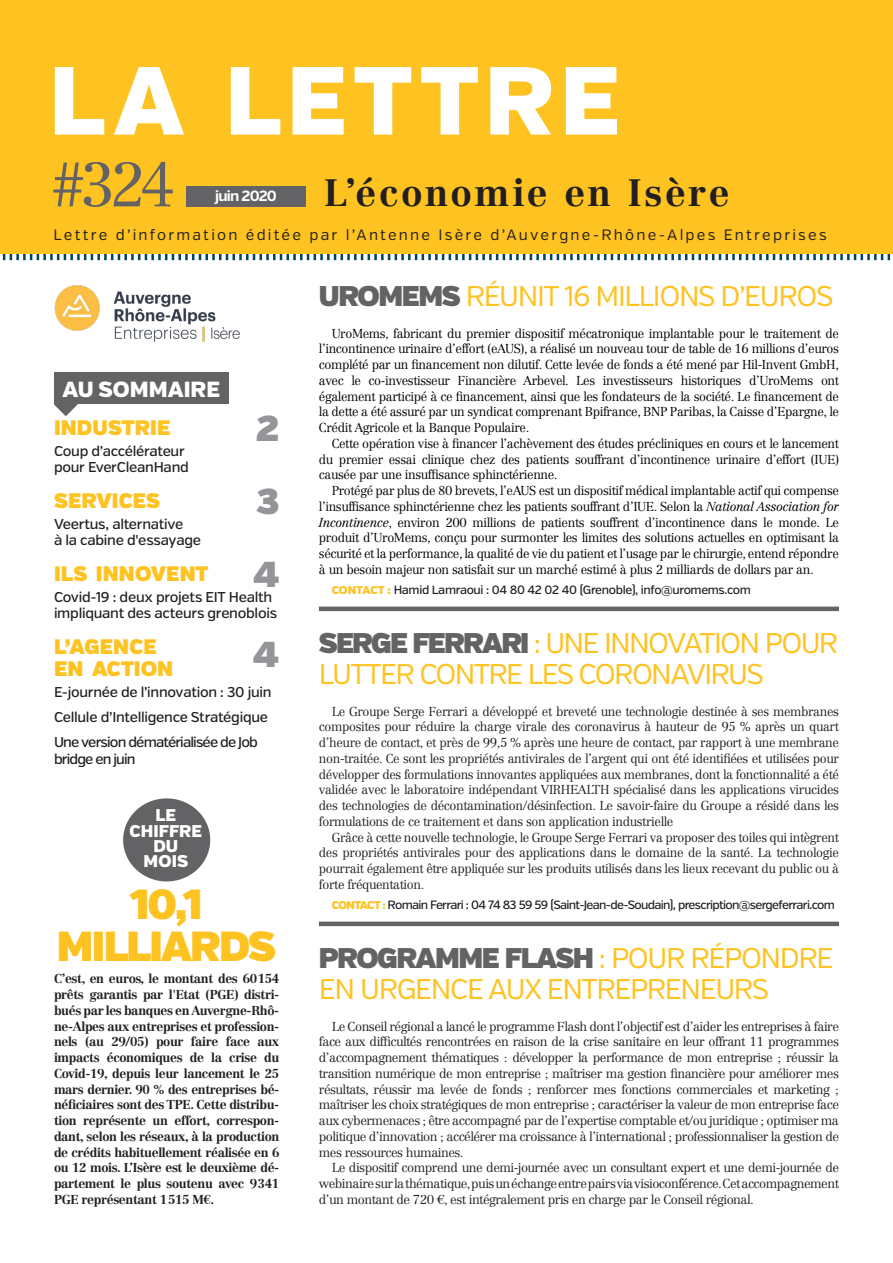
<style>
.page{position:relative;width:893px;height:1263px;background:#fff}
.page>*{position:absolute;margin:0;border:0;box-sizing:border-box;transform-origin:0 0}
.Petit_titre{font:900 96.45px "Verb";letter-spacing:.065em;color:#fff}
.Petit_titre-2{font:300 61.5px "Centennial LT Std";color:#636366}
.Body{font:42px "Verb Ultra";letter-spacing:-.045em;color:#fec221}
.Petit_titre-3{font:700 37.5px "Centennial LT Std";letter-spacing:.065em;color:#231f20}
.Inter_sommaire{font:36px "Verb Ultra";color:#939598}
.Body_sommaire{font:36px "Verb Ultra";color:#939598}
.Article_long{font:28.5px/31.5px "Verb";letter-spacing:-.06em;color:#fec221}
.Texte_courant{font:28.5px/31.5px "Verb";letter-spacing:-.05em;color:#fec221}
.Petit_titre-4{font:900 21.9px "Verb";color:#fff}
.Inter_sommaire-2{font:21px/22.5px "Verb Ultra";letter-spacing:.005em;color:#fec221}
.Body_sommaire-2{font:21px "Verb Ultra";letter-spacing:.005em;color:#fec221}
.Petit_titre-5{font:900 16.95px/15.3px "Verb";letter-spacing:.005em;color:#fff;text-align:center}
.Petit_titre-6{font:15px "Verb";letter-spacing:.145em;color:#231f20}
.Petit_titre-7{font:700 14.7px "Verb";letter-spacing:-.055em;color:#fff}
.Body_sommaire-3{font:500 14.25px/16.5px "Verb";letter-spacing:-.02em;color:#231f20}
.Body_sommaire-4{font:500 14.25px/16.5px "Verb";letter-spacing:-.06em;color:#231f20}
.Texte_courant-2{font:300 12.75px/15.8px "Centennial LT Std";letter-spacing:-.035em;color:#231f20;text-align:justify}
.Texte_courant-3{font:300 12.75px/15.8px "Centennial LT Std";letter-spacing:-.03em;color:#000;text-align:justify}
.Texte_courant-4{font:700 12.75px/15.8px "Centennial LT Std";letter-spacing:-.03em;color:#231f20;text-align:justify}
.Contact_filet_épais{font:500 12px "Verb";letter-spacing:-.055em;color:#231f20}
.Contact_filet_épais-2{font:500 12px "Verb";letter-spacing:-.03em;color:#231f20}
.s1{font-size:36px;color:#939598}
.s2{font-family:"Verb Ultra";color:#636366}
.s3{font-style:italic}
.s4{font-weight:900;font-size:11.25px;color:#fec221}
</style>
<div class="page">
<svg style="left:0;top:253px;width:893px;height:7px"></svg>
<div style="left:0;top:0;width:893px;height:253px;background:#fec221"></div>
<div style="left:186px;top:186px;width:120px;height:20px;background:#636366"></div>
<img style="left:54px;top:285px;width:186px;height:57px">
<div style="left:123px;top:798px;width:87px;height:83px;background:#636366;border-radius:50%"></div>
<hr style="left:319px;top:922px;width:520px;height:4px;background:#636366">
<svg style="left:54px;top:404px;width:24px;height:12px"></svg>
<div style="left:54px;top:372px;width:175px;height:32px;background:#636366"></div>
<hr style="left:319px;top:607px;width:520px;height:4px;background:#636366">
<p class="Petit_titre" style="left:49px;top:42px;width:573px">LA LETTRE</p>
<p class="Petit_titre-2" style="left:50px;top:148px;width:127px">#324</p>
<p class="Petit_titre-3" style="left:324px;top:171px;width:407px">L’économie en Isère</p>
<p class="Petit_titre-6" style="left:54px;top:226px;width:775px">Lettre d’information éditée par l’Antenne Isère d’Auvergne-Rhône-Alpes Entreprises</p>
<p class="Petit_titre-7" style="left:215px;top:187px;width:63px">juin 2020</p>
<p class="Petit_titre-4" style="left:63px;top:376px;width:159px">AU SOMMAIRE</p>
<p class="Inter_sommaire-2" style="left:54px;top:417px;width:118px">INDUSTRIE</p>
<p class="Inter_sommaire" style="left:256px;top:406px;width:25px">2</p>
<p class="Body_sommaire-3" style="left:54px;top:443px;width:136px">Coup d’accélérateur pour EverCleanHand</p>
<p class="Body_sommaire-2" style="left:54px;top:488px;width:107px">SERVICES</p>
<p class="Body_sommaire" style="left:256px;top:479px;width:25px">3</p>
<p class="Body_sommaire-3" style="left:54px;top:516px;width:149px">Veertus, alternative<br>à la cabine d'essayage</p>
<p class="Inter_sommaire-2" style="left:54px;top:563px;width:227px">ILS INNOVENT <span class="s1">4</span></p>
<p class="Body_sommaire-3" style="left:54px;top:589px;width:225px">Covid-19 : deux projets EIT Health impliquant des acteurs grenoblois</p>
<p class="Inter_sommaire-2" style="left:54px;top:636px;width:121px">L’AGENCE<br>EN ACTION</p>
<p class="Body_sommaire-3" style="left:54px;top:684px;width:219px">E-journée de l’innovation : 30 juin</p>
<p class="Body_sommaire-3" style="left:54px;top:709px;width:216px">Cellule d’Intelligence Stratégique</p>
<p class="Body_sommaire-4" style="left:54px;top:734px;width:206px">Une version dématérialisée de Job bridge en juin</p>
<p class="Inter_sommaire" style="left:253px;top:633px;width:27px">4</p>
<p class="Petit_titre-5" style="left:130px;top:808px;width:74px">LE<br>CHIFFRE<br>DU<br>MOIS</p>
<p class="Body" style="left:130px;top:879px;width:74px">10,1</p>
<p class="Body" style="left:57px;top:920px;width:220px">MILLIARDS</p>
<p class="Texte_courant-4" style="left:54px;top:971px;width:227px">C’est, en euros, le montant des 60154 prêts garantis par l'Etat (PGE) distri&shy;bués par les banques en Auvergne-Rhô&shy;ne-Alpes aux entreprises et profession&shy;nels (au 29/05) pour faire face aux impacts économiques de la crise du Covid-19, depuis leur lancement le 25 mars dernier. 90 % des entreprises bé&shy;néficiaires sont des TPE. Cette distribu&shy;tion représente un effort, correspon&shy;dant, selon les réseaux, à la production de crédits habituellement réalisée en 6 ou 12 mois. L’Isère est le deuxième dé&shy;partement le plus soutenu avec 9341<br>PGE représentant 1515 M€.</p>
<p class="Article_long" style="left:319px;top:281px;width:516px"><span class="s2">UROMEMS</span> RÉUNIT 16 MILLIONS D’EUROS</p>
<p class="Texte_courant-3" style="left:319px;top:325px;width:522px;text-indent:13px">UroMems, fabricant du premier dispositif mécatronique implantable pour le traitement de l’incontinence urinaire d’effort (eAUS), a réalisé un nouveau tour de table de 16 millions d’euros complété par un financement non dilutif. Cette levée de fonds a été mené par Hil-Invent GmbH, avec le co-investisseur Financière Arbevel. Les investisseurs historiques d’UroMems ont également participé à ce financement, ainsi que les fondateurs de la société. Le financement de la dette a été assuré par un syndicat comprenant Bpifrance, BNP Paribas, la Caisse d’Epargne, le Crédit Agricole et la Banque Populaire.</p>
<p class="Texte_courant-3" style="left:319px;top:435px;width:522px;text-indent:13px">Cette opération vise à financer l’achèvement des études précliniques en cours et le lancement du premier essai clinique chez des patients souffrant d’incontinence urinaire d’effort (IUE) causée par une insuffisance sphinctérienne.</p>
<p class="Texte_courant-3" style="left:319px;top:483px;width:522px;text-indent:13px">Protégé par plus de 80 brevets, l’eAUS est un dispositif médical implantable actif qui compense l’insuffisance sphinctérienne chez les patients souffrant d’IUE. Selon la <span class="s3">National Association for Incontinence</span>, environ 200 millions de patients souffrent d’incontinence dans le monde. Le produit d’UroMems, conçu pour surmonter les limites des solutions actuelles en optimisant la sécurité et la performance, la qualité de vie du patient et l’usage par le chirurgie, entend répondre à un besoin majeur non satisfait sur un marché estimé à plus 2 milliards de dollars par an.</p>
<p class="Contact_filet_épais-2" style="left:332px;top:582px;width:421px"><span class="s4">CONTACT :</span> Hamid Lamraoui : 04 80 42 02 40 (Grenoble), info@uromems.com</p>
<p class="Article_long" style="left:319px;top:627px;width:521px"><span class="s2">SERGE FERRARI</span> : UNE INNOVATION POUR<br>LUTTER CONTRE LES CORONAVIRUS</p>
<p class="Texte_courant-2" style="left:319px;top:703px;width:522px;text-indent:13px">Le Groupe Serge Ferrari a développé et breveté une technologie destinée à ses membranes composites pour réduire la charge virale des coronavirus à hauteur de 95 % après un quart d’heure de contact, et près de 99,5 % après une heure de contact, par rapport à une membrane non-traitée. Ce sont les propriétés antivirales de l’argent qui ont été identifiées et utilisées pour développer des formulations innovantes appliquées aux membranes, dont la fonctionnalité a été validée avec le laboratoire indépendant VIRHEALTH spécialisé dans les applications virucides des technologies de décontamination/désinfection. Le savoir-faire du Groupe a résidé dans les formulations de ce traitement et dans son application industrielle</p>
<p class="Texte_courant-2" style="left:319px;top:829px;width:522px;text-indent:13px">Grâce à cette nouvelle technologie, le Groupe Serge Ferrari va proposer des toiles qui intègrent des propriétés antivirales pour des applications dans le domaine de la santé. La technologie pourrait également être appliquée sur les produits utilisés dans les lieux recevant du public ou à forte fréquentation.</p>
<p class="Contact_filet_épais" style="left:332px;top:897px;width:505px"><span class="s4">CONTACT :</span> Romain Ferrari : 04 74 83 59 59 (Saint-Jean-de-Soudain), prescription@sergeferrari.com</p>
<p class="Texte_courant" style="left:319px;top:942px;width:516px"><span class="s2">PROGRAMME FLASH</span> : POUR RÉPONDRE<br>EN URGENCE AUX ENTREPRENEURS</p>
<p class="Texte_courant-2" style="left:319px;top:1018px;width:522px;text-indent:13px">Le Conseil régional a lancé le programme Flash dont l’objectif est d’aider les entreprises à faire face aux difficultés rencontrées en raison de la crise sanitaire en leur offrant 11 programmes d’accompagnement thématiques : développer la performance de mon entreprise ; réussir la transition numérique de mon entreprise ; maîtriser ma gestion financière pour améliorer mes résultats, réussir ma levée de fonds ; renforcer mes fonctions commerciales et marketing ; maîtriser les choix stratégiques de mon entreprise ; caractériser la valeur de mon entreprise face aux cybermenaces ; être accompagné par de l’expertise comptable et/ou juridique ; optimiser ma politique d’innovation ; accélérer ma croissance à l’international ; professionnaliser la gestion de mes ressources humaines.</p>
<p class="Texte_courant-2" style="left:319px;top:1160px;width:522px;text-indent:13px">Le dispositif comprend une demi-journée avec un consultant expert et une demi-journée de webinaire sur la thématique, puis un échange entre pairs via visioconférence. Cet accompagnement d’un montant de 720 €, est intégralement pris en charge par le Conseil régional.</p>
</div>
